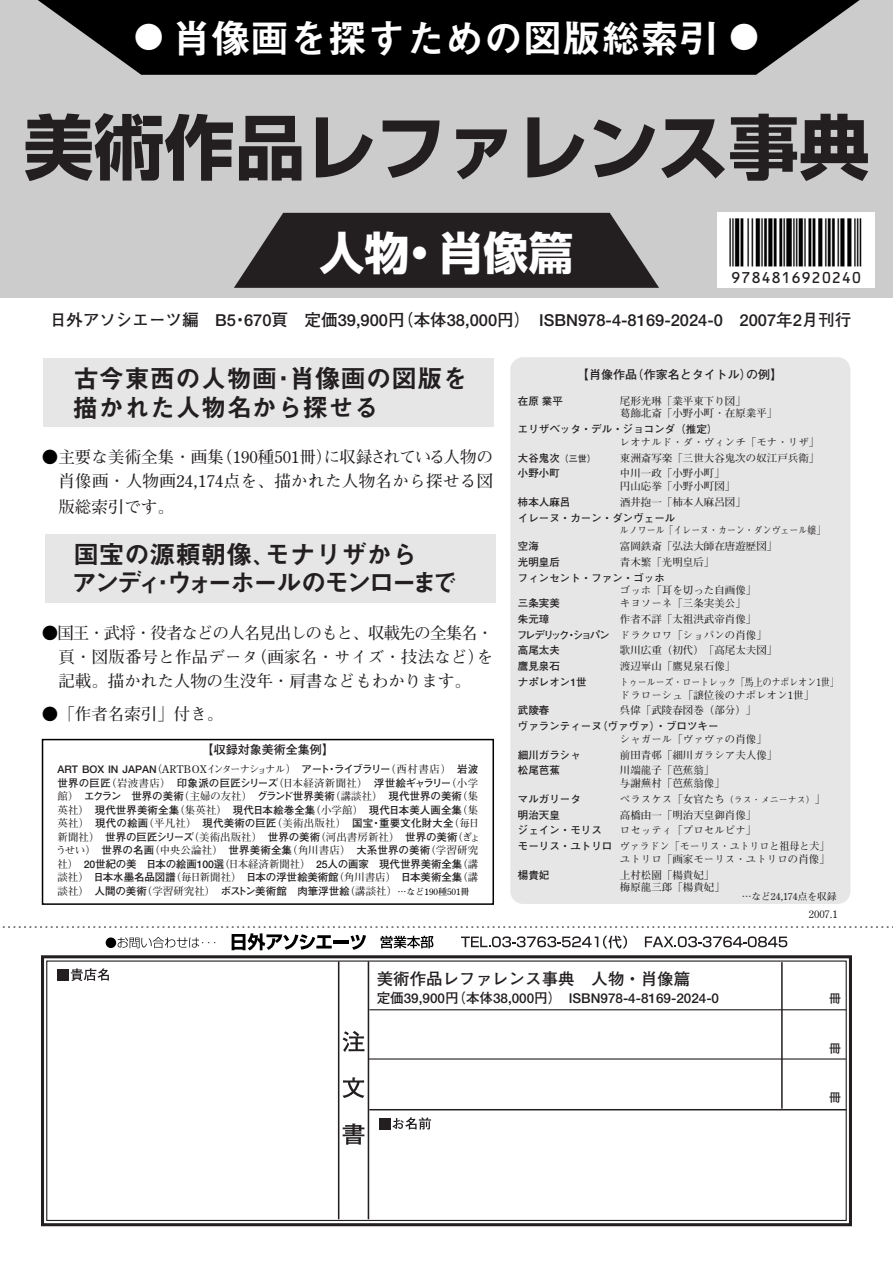
<style>
.page{position:relative;width:893px;height:1263px;background:#fff}
.page>*{position:absolute;margin:0;border:0;box-sizing:border-box;transform-origin:0 0}
.t1{font:700 70.5px "Shin Go";color:#231f20}
.t2{font:700 45px "Shin Go";color:#fff}
.t3{font:39px "Midashi Go MB31";color:#fff}
.t4{font:25.5px/28.5px "Midashi Go MB31";letter-spacing:-.08em;color:#231f20}
.t5{font:25.5px/28.5px "Midashi Go MB31";color:#231f20}
.t6{font:700 16.5px/24px "Futo Min A101";letter-spacing:.005em;color:#231f20;text-align:right}
.t7{font:700 16.5px "Futo Go B101";color:#231f20}
.t8{font:15px "OCRB";letter-spacing:-.05em;color:#231f20}
.t9{font:700 13.5px "Futo Go B101";color:#231f20}
.t10{font:700 12px "Futo Go B101";color:#231f20}
.t11{font:700 10.5px/13.5px "Futo Go B101";color:#231f20;text-align:justify}
.t12{font:700 10.5px/12.8px "Futo Min A101";color:#231f20}
.t13{font:700 10.5px/12.8px "Futo Min A101";color:#231f20;scale:.85 1}
.t14{font:700 9.75px "Futo Min A101";color:#231f20}
.s1{font-size:30px}
.s2{color:#000}
.s3{font-family:"Futo Min A101"}
.s4{font-family:"Futo Go B101"}
.s5{font-family:"Futo Min A101";font-size:9px;color:#000}
.s6{font-size:9px}
</style>
<div class="page">
<div style="left:41px;top:955px;width:811px;height:271px;border:3px solid #231f20"></div>
<div style="left:46px;top:960px;width:801px;height:261px;border:1px solid #231f20"></div>
<hr style="left:338px;top:961px;width:1px;height:258px;background:#231f20">
<hr style="left:368px;top:961px;width:1px;height:258px;background:#231f20">
<svg style="left:343px;top:1031px;width:21px;height:21px"></svg>
<svg style="left:343px;top:1077px;width:21px;height:21px"></svg>
<svg style="left:343px;top:1123px;width:21px;height:22px"></svg>
<div style="left:58px;top:969px;width:11px;height:11px;background:#231f20"></div>
<svg style="left:71px;top:968px;width:38px;height:13px"></svg>
<div style="left:379px;top:1118px;width:11px;height:11px;background:#231f20"></div>
<svg style="left:392px;top:1117px;width:39px;height:12px"></svg>
<div style="left:106px;top:937px;width:10px;height:11px;background:#000;border-radius:50%"></div>
<svg style="left:118px;top:937px;width:97px;height:11px"></svg>
<svg style="left:232px;top:933px;width:100px;height:17px"></svg>
<hr style="left:333px;top:940px;width:16px;height:3px;background:#000">
<svg style="left:350px;top:935px;width:16px;height:15px"></svg>
<svg style="left:380px;top:935px;width:53px;height:13px"></svg>
<svg style="left:461px;top:936px;width:166px;height:12px"></svg>
<svg style="left:645px;top:936px;width:142px;height:11px"></svg>
<svg style="left:2px;top:926px;width:891px;height:1px"></svg>
<hr style="left:369px;top:1009px;width:477px;height:1px;background:#231f20">
<hr style="left:368px;top:1058px;width:478px;height:1px;background:#231f20">
<hr style="left:781px;top:962px;width:2px;height:146px;background:#231f20">
<hr style="left:369px;top:1109px;width:477px;height:1px;background:#231f20">
<div style="left:0;top:0;width:893px;height:298px;background:#ccc"></div>
<div style="left:42px;top:739px;width:452px;height:166px;background:#fff;border:2px solid #000"></div>
<svg style="left:38px;top:0;width:822px;height:75px;background:#1a1a1a"></svg>
<svg style="left:234px;top:213px;width:425px;height:75px;background:#363334"></svg>
<img style="left:717px;top:213px;width:157px;height:75px">
<div style="left:730px;top:267px;width:131px;height:19px;background:#fff"></div>
<div style="left:510px;top:357px;width:340px;height:547px;background:#e6e6e6;border-radius:13px"></div>
<div style="left:43px;top:358px;width:451px;height:69px;background:#e6e6e6"></div>
<div style="left:45px;top:534px;width:450px;height:69px;background:#e6e6e6"></div>
<h3 class="t3" style="left:134px;top:15px;width:627px"><span class="s1">●</span> 肖像画を探すための図版総索引 <span class="s1">●</span></h3>
<h1 class="t1" style="left:23px;top:100px;width:847px">美術作品レファレンス事典</h1>
<h2 class="t2" style="left:319px;top:223px;width:255px">人物・肖像篇</h2>
<h3 class="t8" style="left:730px;top:270px;width:133px">9784816920240</h3>
<h3 class="t7" style="left:50px;top:311px;width:803px">日外アソシエーツ編 B5・670頁 定価39,900円（本体38,000円） ISBN978-4-8169-2024-0 2007年2月刊行</h3>
<h3 class="t5" style="left:73px;top:365px;width:396px">古今東西の人物画・肖像画の図版を描かれた人物名から探せる</h3>
<h3 class="t6" style="left:42px;top:445px;width:453px"><span class="s2">●</span>主要な美術全集・画集（190種501冊）に収録されている人物の肖像画・人物画24,174点を、描かれた人物名から探せる図</h3>
<h3 class="t6" style="left:58px;top:495px;width:117px">版総索引です。</h3>
<h3 class="t4" style="left:72px;top:540px;width:387px">国宝の源頼朝像、モナリザから<br>アンディ・ウォーホールのモンローまで</h3>
<h3 class="t6" style="left:58px;top:621px;width:436px;text-align:justify;text-indent:-16px"><span class="s2">●</span>国王・武将・役者などの人名見出しのもと、収載先の全集名・頁・図版番号と作品データ（画家名・サイズ・技法など）を記載。描かれた人物の生没年・肩書などもわかります。</h3>
<h3 class="t6" style="left:42px;top:702px;width:183px"><span class="s2">●</span>「作者名索引」付き。</h3>
<p class="t10" style="left:202px;top:742px;width:133px">【収録対象美術全集例】</p>
<p class="t11" style="left:58px;top:763px;width:423px">ART BOX IN JAPAN<span class="s3">（ARTBOXインターナショナル）</span>アート・ライブラリー<span class="s3">（西村書店）</span>岩波世界の巨匠<span class="s3">（岩波書店）</span>印象派の巨匠シリーズ<span class="s3">（日本経済新聞社）</span>浮世絵ギャラリー<span class="s3">（小学館）</span>エクラン 世界の美術<span class="s3">（主婦の友社）</span>グランド世界美術<span class="s3">（講談社）</span>現代世界の美術<span class="s3">（集英社）</span>現代世界美術全集<span class="s3">（集英社）</span>現代日本絵巻全集<span class="s3">（小学館）</span>現代日本美人画全集<span class="s3">（集英社）</span>現代の絵画<span class="s3">（平凡社）</span>現代美術の巨匠<span class="s3">（美術出版社）</span>国宝・重要文化財大全<span class="s3">（毎日</span></p>
<p class="t12" style="left:56px;top:830px;width:426px;line-height:13.5px">新聞社）<span class="s4">世界の巨匠シリーズ</span>（美術出版社）<span class="s4">世界の美術</span>（河出書房新社）<span class="s4">世界の美術</span>（ぎょうせい）<span class="s4">世界の名画</span>（中央公論社）<span class="s4">世界美術全集</span>（角川書店）<span class="s4">大系世界の美術</span>（学習研究</p>
<p class="t11" style="left:58px;top:857px;width:422px"><span class="s3">社）</span> 20世紀の美 日本の絵画100選<span class="s3">（日本経済新聞社）</span> 25人の画家 現代世界美術全集<span class="s3">（講談社）</span>日本水墨名品図譜<span class="s3">（毎日新聞社）</span>日本の浮世絵美術館<span class="s3">（角川書店）</span>日本美術全集<span class="s3">（講談社）</span>人間の美術<span class="s3">（学習研究社）</span>ボストン美術館 肉筆浮世絵<span class="s3">（講談社）</span><span class="s5">…など190種501冊</span></p>
<p class="t10" style="left:577px;top:368px;width:206px">【肖像作品（作家名とタイトル）の例】</p>
<p class="t11" style="left:518px;top:394px;width:46px">在原業平</p>
<p class="t12" style="left:620px;top:395px;width:159px">尾形光琳「業平東下り図」<br>葛飾北斎「小野小町・在原業平」</p>
<p class="t11" style="left:518px;top:422px;width:201px">エリザベッタ・デル・ジョコンダ（推定）</p>
<p class="t12" style="left:620px;top:436px;width:201px">レオナルド・ダ・ヴィンチ「モナ・リザ」</p>
<p class="t11" style="left:518px;top:451px;width:79px">大谷鬼次<span class="s6">（三世）</span></p>
<p class="t12" style="left:620px;top:452px;width:201px">東洲斎写楽「三世大谷鬼次の奴江戸兵衛」</p>
<p class="t11" style="left:518px;top:467px;width:43px">小野小町</p>
<p class="t12" style="left:620px;top:467px;width:117px">中川一政「小野小町」円山応挙「小野小町図」</p>
<p class="t11" style="left:518px;top:495px;width:54px">柿本人麻呂</p>
<p class="t12" style="left:620px;top:496px;width:127px">酒井抱一「柿本人麻呂図」</p>
<p class="t11" style="left:518px;top:511px;width:159px">イレーヌ・カーン・ダンヴェール</p>
<p class="t13" style="left:620px;top:524px;width:243px">ルノワール「イレーヌ・カーン・ダンヴェール嬢」</p>
<p class="t11" style="left:518px;top:539px;width:22px">空海</p>
<p class="t12" style="left:620px;top:540px;width:159px">富岡鉄斎「弘法大師在唐遊歴図」</p>
<p class="t11" style="left:518px;top:555px;width:43px">光明皇后</p>
<p class="t12" style="left:620px;top:556px;width:96px">青木繁「光明皇后」</p>
<p class="t11" style="left:518px;top:571px;width:148px">フィンセント・ファン・ゴッホ</p>
<p class="t12" style="left:620px;top:584px;width:138px">ゴッホ「耳を切った自画像」</p>
<p class="t11" style="left:518px;top:596px;width:43px">三条実美</p>
<p class="t12" style="left:620px;top:597px;width:127px">キヨソーネ「三条実美公」</p>
<p class="t11" style="left:518px;top:612px;width:33px">朱元璋</p>
<p class="t12" style="left:517px;top:611px;width:251px;line-height:15.8px;text-indent:103px">作者不詳「太祖洪武帝肖像」<span class="s4">フレデリック・ショパン</span> ドラクロワ「ショパンの肖像」</p>
<p class="t11" style="left:518px;top:644px;width:43px">高尾太夫</p>
<p class="t12" style="left:620px;top:644px;width:159px">歌川広重（初代）「高尾太夫図」</p>
<p class="t11" style="left:518px;top:659px;width:43px">鷹見泉石</p>
<p class="t12" style="left:620px;top:660px;width:117px">渡辺崋山「鷹見泉石像」</p>
<p class="t11" style="left:518px;top:675px;width:70px">ナポレオン1世</p>
<p class="t13" style="left:620px;top:676px;width:259px">トゥールーズ・ロートレック「馬上のナポレオン1世」ドラローシュ「譲位後のナポレオン1世」</p>
<p class="t11" style="left:518px;top:704px;width:33px">武陵春</p>
<p class="t12" style="left:620px;top:704px;width:138px">呉偉「武陵春図巻（部分）」</p>
<p class="t11" style="left:518px;top:719px;width:202px">ヴァランティーヌ（ヴァヴァ）・ブロツキー</p>
<p class="t12" style="left:620px;top:733px;width:148px">シャガール「ヴァヴァの肖像」</p>
<p class="t11" style="left:518px;top:748px;width:64px">細川ガラシャ</p>
<p class="t12" style="left:620px;top:749px;width:159px">前田青邨「細川ガラシア夫人像」</p>
<p class="t11" style="left:518px;top:764px;width:43px">松尾芭蕉</p>
<p class="t12" style="left:620px;top:764px;width:106px">川端龍子「芭蕉翁」与謝蕪村「芭蕉翁像」</p>
<p class="t11" style="left:518px;top:792px;width:64px">マルガリータ</p>
<p class="t12" style="left:620px;top:793px;width:207px">ベラスケス「女官たち<span class="s6">（ラス・メニーナス）</span>」</p>
<p class="t11" style="left:518px;top:808px;width:43px">明治天皇</p>
<p class="t12" style="left:620px;top:809px;width:138px">高橋由一「明治天皇御肖像」</p>
<p class="t11" style="left:518px;top:824px;width:85px">ジェイン・モリス</p>
<p class="t12" style="left:518px;top:823px;width:313px;line-height:15.8px;text-indent:102px">ロセッティ「プロセルピナ」<br><span class="s4">モーリス・ユトリロ</span> ヴァラドン「モーリス・ユトリロと祖母と犬」</p>
<p class="t12" style="left:620px;top:853px;width:211px">ユトリロ「画家モーリス・ユトリロの肖像」</p>
<p class="t11" style="left:518px;top:868px;width:33px">楊貴妃</p>
<p class="t12" style="left:620px;top:869px;width:106px">上村松園「楊貴妃」梅原龍三郎「楊貴妃」</p>
<p class="t14" style="left:742px;top:890px;width:97px">…など24,174点を収録</p>
<p class="t12" style="left:809px;top:908px;width:30px">2007.1</p>
<h3 class="t7" style="left:377px;top:970px;width:315px">美術作品レファレンス事典 人物・肖像篇</h3>
<p class="t9" style="left:377px;top:990px;width:344px">定価39,900円（本体38,000円） ISBN978-4-8169-2024-0</p>
<p class="t10" style="left:829px;top:992px;width:13px">冊</p>
<p class="t10" style="left:829px;top:1041px;width:13px">冊</p>
<p class="t10" style="left:829px;top:1091px;width:13px">冊</p>
</div>
